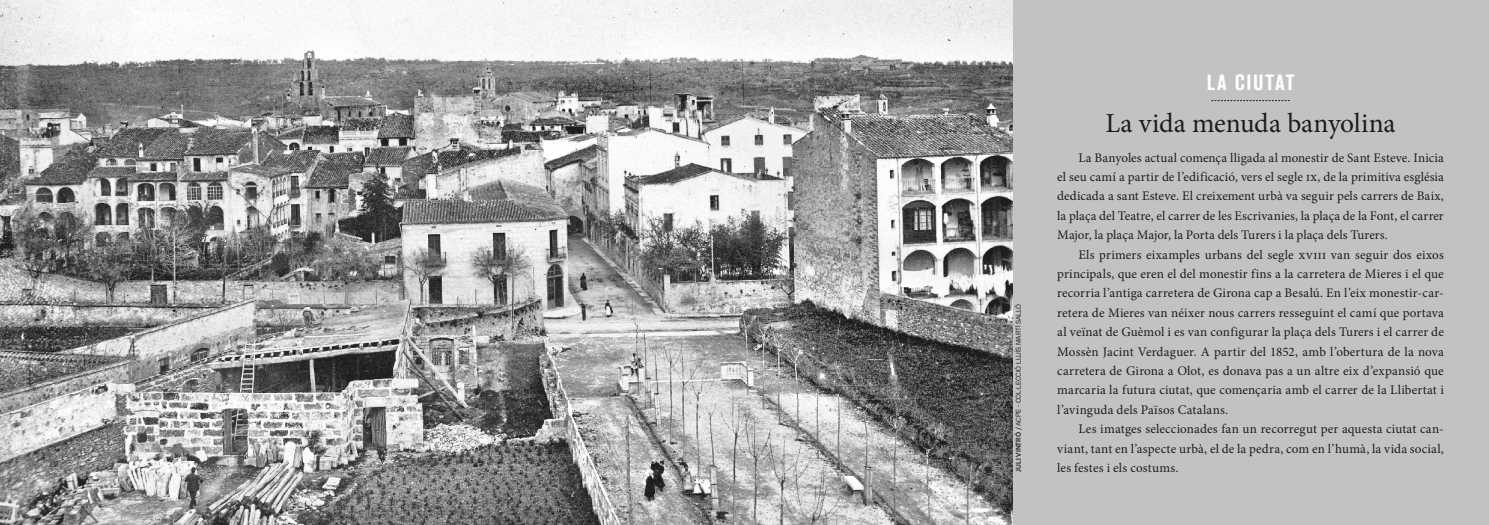
<style>
.page{position:relative;width:1489px;height:525px;background:#fff}
.page>*{position:absolute;margin:0;border:0;box-sizing:border-box;transform-origin:0 0}
.t1{font:27.5px "Minion Pro";letter-spacing:-.01em;color:#1d1d1b}
.t2{font:700 condensed 21.88px "Akzidenz Grotesk BQ";letter-spacing:.07em;color:#fff}
.t3{font:13.12px/19.4px "Minion Pro";letter-spacing:.01em;color:#1d1d1b;text-align:justify}
.t4{font:6.88px "Akzid Grtsk Next";color:#1d1d1b}
.s1{font-weight:500}
</style>
<div class="page">
<div style="left:1012px;top:0;width:476px;height:524px;background:#c2c2c2"></div>
<svg style="left:1211px;top:100px;width:78px;height:1px"></svg>
<img style="left:0;top:0;width:1012px;height:524px">
<p class="t4" style="left:1013px;top:471px;width:169px;rotate:-90deg"><span class="s1">JULI VINTRÓ /</span> ACPE - COL·LECCIÓ LLUÍS MARTÍ SALLÓ</p>
<h2 class="t2" style="left:1206px;top:69px;width:89px">LA CIUTAT</h2>
<h1 class="t1" style="left:1105px;top:104px;width:291px">La vida menuda banyolina</h1>
<p class="t3" style="left:1057px;top:148px;width:388px;text-indent:21px">La Banyoles actual comença lligada al monestir de Sant Esteve. Inicia el seu camí a partir de l’edificació, vers el segle ix, de la primitiva església dedicada a sant Esteve. El creixement urbà va seguir pels carrers de Baix, la plaça del Teatre, el carrer de les Escrivanies, la plaça de la Font, el carrer Major, la plaça Major, la Porta dels Turers i la plaça dels Turers.</p>
<p class="t3" style="left:1057px;top:244px;width:388px;text-indent:21px">Els primers eixamples urbans del segle xviii van seguir dos eixos principals, que eren el del monestir fins a la carretera de Mieres i el que recorria l’antiga carretera de Girona cap a Besalú. En l’eix monestir-car&shy;retera de Mieres van néixer nous carrers resseguint el camí que portava al veïnat de Guèmol i es van configurar la plaça dels Turers i el carrer de Mossèn Jacint Verdaguer. A partir del 1852, amb l’obertura de la nova carretera de Girona a Olot, es donava pas a un altre eix d’expansió que marcaria la futura ciutat, que començaria amb el carrer de la Llibertat i l’avinguda dels Països Catalans.</p>
<p class="t3" style="left:1057px;top:419px;width:388px;text-indent:21px">Les imatges seleccionades fan un recorregut per aquesta ciutat can&shy;viant, tant en l’aspecte urbà, el de la pedra, com en l’humà, la vida social, les festes i els costums.</p>
</div>
